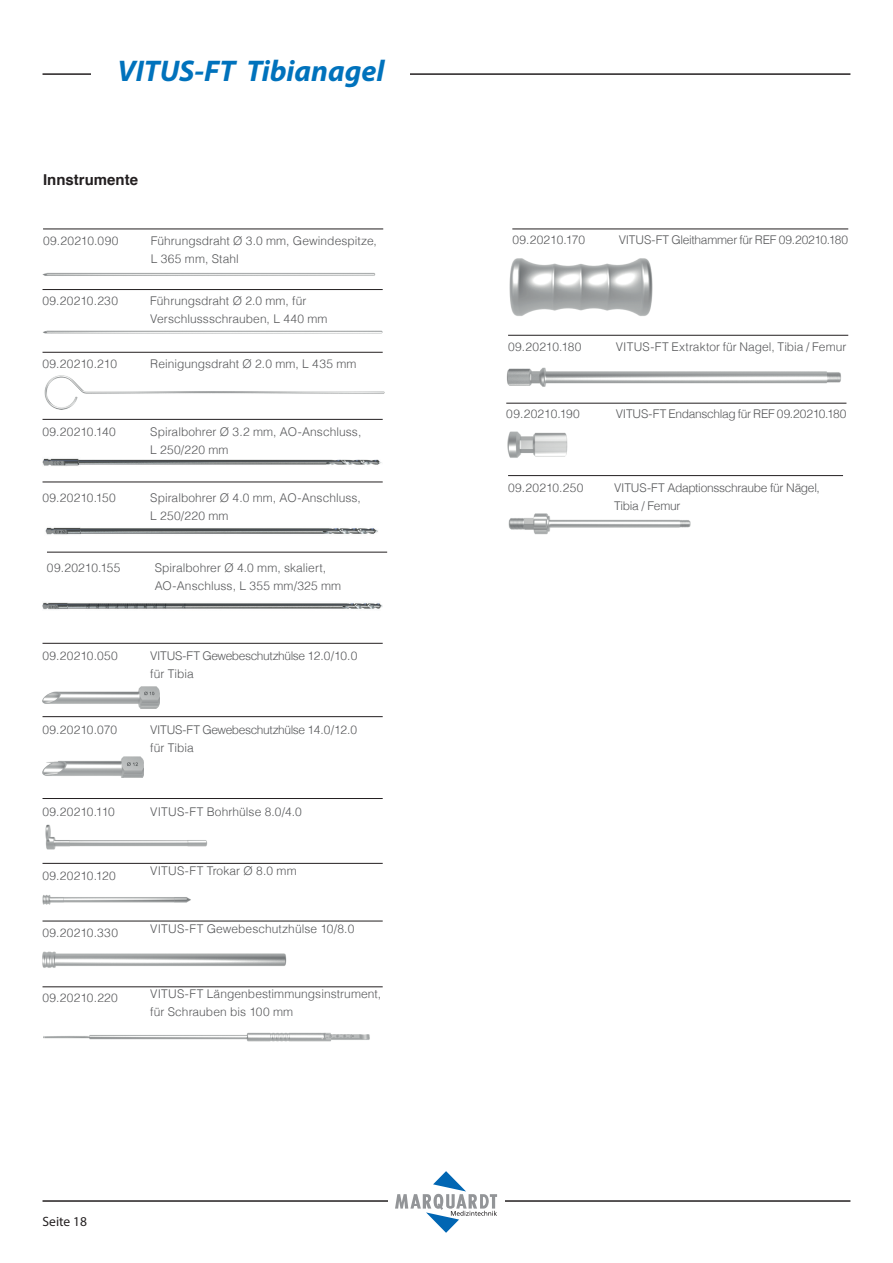
<style>
.page{position:relative;width:893px;height:1263px;background:#fff}
.page>*{position:absolute;margin:0;border:0;box-sizing:border-box;transform-origin:0 0}
.t1{font:italic 700 30px "Myriad Pro";color:#0072bc}
.t2{font:700 15px "Helvetica";color:#231f20}
.t3{font:13.5px "Myriad Pro";color:#231f20}
.t4{font:300 12px/18px "Helvetica";letter-spacing:.005em;color:#57585a}
.t5{font:300 12px/18px "Helvetica";letter-spacing:-.03em;color:#57585a}
.t6{font:300 12px "Helvetica";letter-spacing:-.02em;color:#57585a}
.t7{font:300 12px/18px "Helvetica";letter-spacing:-.025em;color:#57585a}
.t8{font:300 12px "Helvetica";letter-spacing:.025em;color:#57585a}
.t9{font:300 12px "Helvetica";letter-spacing:.03em;color:#57585a}
</style>
<div class="page">
<hr style="left:43px;top:73px;width:807px;height:2px;background:#231f20">
<hr style="left:43px;top:1200px;width:807px;height:2px;background:#231f20">
<div style="left:388px;top:1171px;width:117px;height:62px;background:#fff"></div>
<svg style="left:395px;top:1171px;width:102px;height:62px"></svg>
<div style="left:91px;top:63px;width:319px;height:23px;background:#fff"></div>
<hr style="left:43px;top:229px;width:340px;height:1px;background:#231f20">
<hr style="left:43px;top:419px;width:340px;height:1px;background:#231f20">
<img style="left:43px;top:458px;width:339px;height:8px">
<hr style="left:43px;top:482px;width:340px;height:1px;background:#231f20">
<img style="left:45px;top:527px;width:333px;height:8px">
<hr style="left:47px;top:552px;width:340px;height:1px;background:#231f20">
<img style="left:43px;top:602px;width:340px;height:8px">
<hr style="left:43px;top:352px;width:340px;height:1px;background:#231f20">
<img style="left:45px;top:376px;width:339px;height:34px">
<hr style="left:43px;top:986px;width:340px;height:1px;background:#231f20">
<img style="left:43px;top:1032px;width:327px;height:10px">
<hr style="left:43px;top:289px;width:340px;height:1px;background:#231f20">
<img style="left:43px;top:330px;width:340px;height:4px">
<hr style="left:43px;top:921px;width:340px;height:1px;background:#231f20">
<img style="left:43px;top:951px;width:244px;height:17px">
<hr style="left:43px;top:643px;width:340px;height:1px;background:#231f20">
<img style="left:43px;top:687px;width:117px;height:21px">
<hr style="left:43px;top:716px;width:340px;height:1px;background:#231f20">
<img style="left:43px;top:756px;width:100px;height:21px">
<hr style="left:43px;top:798px;width:340px;height:1px;background:#231f20">
<img style="left:45px;top:824px;width:162px;height:26px">
<hr style="left:43px;top:863px;width:340px;height:1px;background:#231f20">
<img style="left:43px;top:895px;width:148px;height:10px">
<hr style="left:508px;top:335px;width:340px;height:1px;background:#231f20">
<img style="left:506px;top:367px;width:335px;height:20px">
<hr style="left:506px;top:403px;width:340px;height:1px;background:#231f20">
<img style="left:507px;top:431px;width:61px;height:27px">
<hr style="left:508px;top:475px;width:335px;height:1px;background:#231f20">
<img style="left:508px;top:513px;width:183px;height:22px">
<hr style="left:512px;top:229px;width:336px;height:1px;background:#231f20">
<img style="left:509px;top:258px;width:144px;height:58px">
<img style="left:43px;top:272px;width:333px;height:4px">
<h1 class="t1" style="left:117px;top:51px;width:269px">VITUS-FT Tibianagel</h1>
<p class="t2" style="left:43px;top:167px;width:97px">Innstrumente</p>
<p class="t9" style="left:43px;top:231px;width:77px">09.20210.090</p>
<p class="t4" style="left:151px;top:231px;width:228px">Führungsdraht Ø 3.0 mm, Gewindespitze,<br>L 365 mm, Stahl</p>
<p class="t8" style="left:43px;top:291px;width:77px">09.20210.230</p>
<p class="t4" style="left:150px;top:291px;width:179px">Führungsdraht Ø 2.0 mm, für<br>Verschlussschrauben, L 440 mm</p>
<p class="t4" style="left:43px;top:353px;width:76px">09.20210.210</p>
<p class="t4" style="left:150px;top:353px;width:208px">Reinigungsdraht Ø 2.0 mm, L 435 mm</p>
<p class="t4" style="left:43px;top:422px;width:75px">09.20210.140</p>
<p class="t4" style="left:150px;top:422px;width:213px">Spiralbohrer Ø 3.2 mm, AO-Anschluss,<br>L 250/220 mm</p>
<p class="t4" style="left:43px;top:488px;width:75px">09.20210.150</p>
<p class="t4" style="left:150px;top:488px;width:212px">Spiralbohrer Ø 4.0 mm, AO-Anschluss,<br>L 250/220 mm</p>
<p class="t4" style="left:47px;top:557px;width:75px">09.20210.155</p>
<p class="t4" style="left:155px;top:557px;width:188px">Spiralbohrer Ø 4.0 mm, skaliert,<br>AO-Anschluss, L 355 mm/325 mm</p>
<p class="t8" style="left:43px;top:645px;width:77px">09.20210.050</p>
<p class="t5" style="left:150px;top:645px;width:209px">VITUS-FT Gewebeschutzhülse 12.0/10.0 für Tibia</p>
<p class="t4" style="left:43px;top:720px;width:76px">09.20210.070</p>
<p class="t5" style="left:150px;top:720px;width:208px">VITUS-FT Gewebeschutzhülse 14.0/12.0 für Tibia</p>
<p class="t4" style="left:43px;top:802px;width:74px">09.20210.110</p>
<p class="t4" style="left:150px;top:802px;width:153px">VITUS-FT Bohrhülse 8.0/4.0</p>
<p class="t4" style="left:43px;top:865px;width:75px">09.20210.120</p>
<p class="t4" style="left:150px;top:861px;width:148px">VITUS-FT Trokar Ø 8.0 mm</p>
<p class="t9" style="left:43px;top:922px;width:77px">09.20210.330</p>
<p class="t4" style="left:150px;top:918px;width:206px">VITUS-FT Gewebeschutzhülse 10/8.0</p>
<p class="t8" style="left:43px;top:987px;width:77px">09.20210.220</p>
<p class="t4" style="left:150px;top:984px;width:233px">VITUS-FT Längenbestimmungsinstrument, für Schrauben bis 100 mm</p>
<p class="t3" style="left:43px;top:1213px;width:46px">Seite 18</p>
<p class="t4" style="left:512px;top:230px;width:74px">09.20210.170</p>
<p class="t6" style="left:619px;top:230px;width:231px">VITUS-FT Gleithammer für REF 09.20210.180</p>
<p class="t4" style="left:508px;top:336px;width:75px">09.20210.180</p>
<p class="t4" style="left:616px;top:336px;width:232px">VITUS-FT Extraktor für Nagel, Tibia / Femur</p>
<p class="t4" style="left:506px;top:404px;width:75px">09.20210.190</p>
<p class="t6" style="left:616px;top:404px;width:232px">VITUS-FT Endanschlag für REF 09.20210.180</p>
<p class="t4" style="left:508px;top:478px;width:77px">09.20210.250</p>
<p class="t7" style="left:614px;top:478px;width:207px">VITUS-FT Adaptionsschraube für Nägel,<br>Tibia / Femur</p>
</div>
